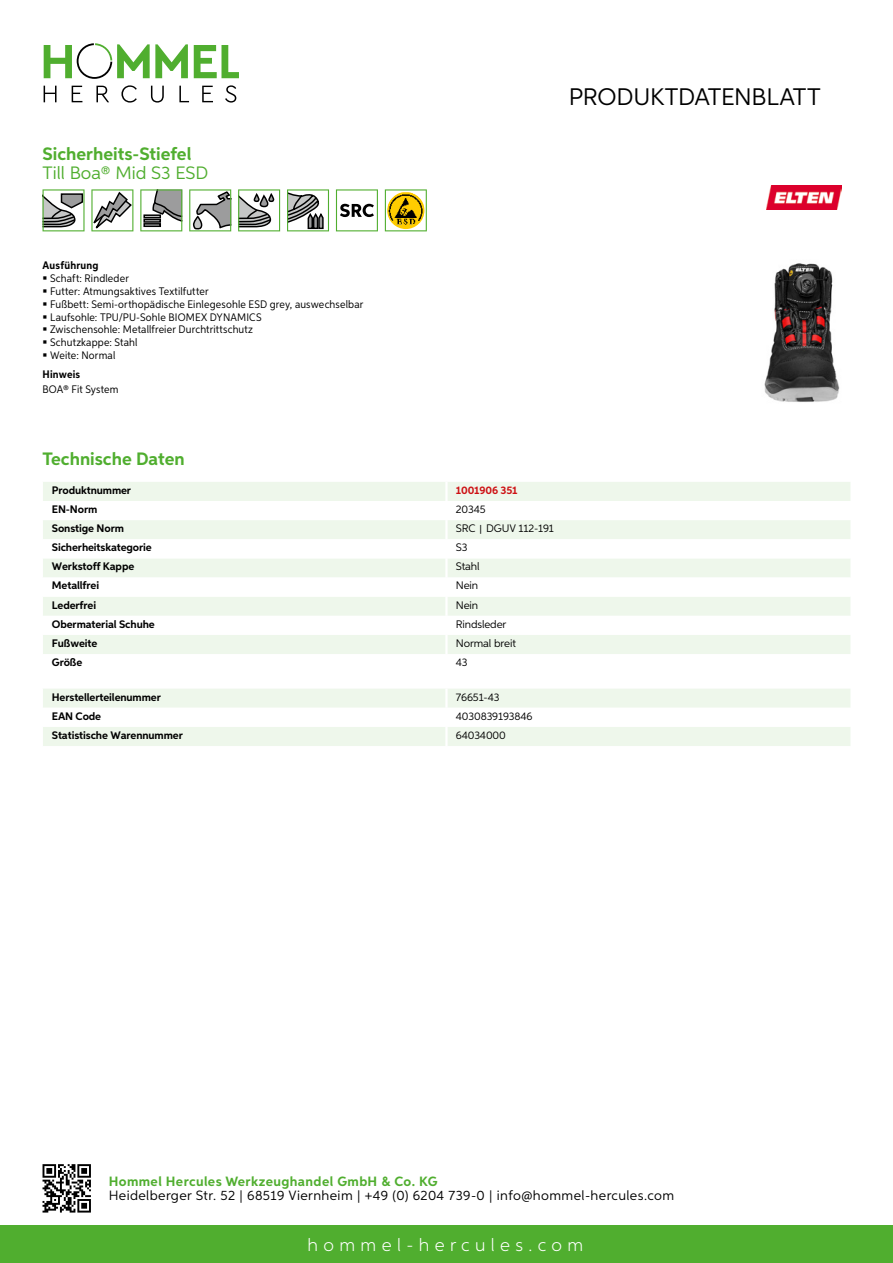
<style>
.page{position:relative;width:893px;height:1263px;background:#fff}
.page>*{position:absolute;margin:0;border:0;box-sizing:border-box;transform-origin:0 0}
.t1{font:24px "Aspira";letter-spacing:-.01em;color:#000}
.t2{font:700 18px "Aspira";color:#50ae2f}
.t3{font:300 18px "Aspira";letter-spacing:.3em;color:#fff}
.t4{font:18px "Aspira";color:#50ae2f}
.t5{font:13.5px "Aspira";letter-spacing:.03em;color:#000}
.t6{font:700 13.5px "Aspira";letter-spacing:.03em;color:#50ae2f}
.t7{font:10.95px/12.8px "Aspira Nar";letter-spacing:.015em;color:#000}
.t8{font:700 10.95px "Aspira";letter-spacing:-.01em;color:#000}
.t9{font:10.95px "Aspira";letter-spacing:-.01em;color:#000}
.t10{font:700 10.95px "Aspira Nar";letter-spacing:.02em;color:#000}
.t11{font:700 10.95px "Aspira";letter-spacing:-.01em;color:#cd1013}
.s1{font-family:"Wuerth Global";font-size:10.5px}
</style>
<div class="page">
<div style="left:0;top:1226px;width:893px;height:37px;background:#50ae2f"></div>
<svg style="left:43px;top:1164px;width:48px;height:48px"></svg>
<svg style="left:194px;top:45px;width:45px;height:33px"></svg>
<svg style="left:44px;top:43px;width:144px;height:36px"></svg>
<svg style="left:44px;top:86px;width:13px;height:16px"></svg>
<svg style="left:72px;top:86px;width:10px;height:16px"></svg>
<svg style="left:96px;top:86px;width:13px;height:16px"></svg>
<svg style="left:121px;top:85px;width:16px;height:18px"></svg>
<svg style="left:151px;top:86px;width:13px;height:17px"></svg>
<svg style="left:179px;top:86px;width:10px;height:16px"></svg>
<svg style="left:202px;top:86px;width:11px;height:16px"></svg>
<svg style="left:225px;top:85px;width:11px;height:18px"></svg>
<div style="left:43px;top:482px;width:807px;height:19px;background:#eef7eb"></div>
<svg style="left:43px;top:520px;width:807px;height:134px;fill:#eef7eb"></svg>
<hr style="left:445px;top:482px;width:3px;height:19px;background:#fff">
<hr style="left:445px;top:520px;width:3px;height:19px;background:#fff">
<hr style="left:445px;top:539px;width:3px;height:19px;background:#fff">
<hr style="left:445px;top:558px;width:3px;height:19px;background:#fff">
<hr style="left:445px;top:577px;width:3px;height:20px;background:#fff">
<hr style="left:445px;top:597px;width:3px;height:19px;background:#fff">
<hr style="left:445px;top:616px;width:3px;height:19px;background:#fff">
<hr style="left:445px;top:635px;width:3px;height:19px;background:#fff">
<svg style="left:43px;top:689px;width:807px;height:57px"></svg>
<hr style="left:445px;top:727px;width:3px;height:19px;background:#fff">
<svg style="left:43px;top:189px;width:90px;height:42px"></svg>
<svg style="left:140px;top:189px;width:42px;height:42px"></svg>
<svg style="left:189px;top:189px;width:42px;height:42px"></svg>
<svg style="left:238px;top:189px;width:42px;height:42px"></svg>
<svg style="left:287px;top:189px;width:42px;height:42px"></svg>
<svg style="left:336px;top:189px;width:42px;height:42px"></svg>
<svg style="left:385px;top:189px;width:42px;height:42px"></svg>
<img style="left:764px;top:263px;width:76px;height:139px">
<img style="left:766px;top:185px;width:76px;height:24px">
<h2 class="t2" style="left:43px;top:142px;width:150px">Sicherheits-Stiefel</h2>
<h2 class="t4" style="left:43px;top:162px;width:165px">Till Boa® Mid S3 ESD</h2>
<h1 class="t1" style="left:569px;top:82px;width:253px">Produktdatenblatt</h1>
<p class="t10" style="left:43px;top:259px;width:58px">Ausführung</p>
<p class="t7" style="left:50px;top:272px;width:315px">Schaft: Rindleder<br>Futter: Atmungsaktives Textilfutter<br>Fußbett: Semi-orthopädische Einlegesohle ESD grey, auswechselbar Laufsohle: TPU/PU-Sohle BIOMEX DYNAMICS<br>Zwischensohle: Metallfreier Durchtrittschutz<br>Schutzkappe: Stahl<br>Weite: Normal</p>
<p class="t10" style="left:43px;top:367px;width:39px">Hinweis</p>
<p class="t7" style="left:43px;top:383px;width:77px">BOA® Fit System</p>
<h2 class="t2" style="left:43px;top:448px;width:144px">Technische Daten</h2>
<p class="t8" style="left:52px;top:483px;width:81px">Produktnummer</p>
<p class="t11" style="left:456px;top:483px;width:63px">1001906 351</p>
<p class="t8" style="left:52px;top:502px;width:47px">EN-Norm</p>
<p class="t9" style="left:456px;top:502px;width:31px">20345</p>
<p class="t8" style="left:52px;top:521px;width:74px">Sonstige Norm</p>
<p class="t9" style="left:456px;top:522px;width:100px">SRC <span class="s1">|</span> DGUV 112-191</p>
<p class="t8" style="left:52px;top:541px;width:101px">Sicherheitskategorie</p>
<p class="t9" style="left:456px;top:541px;width:13px">S3</p>
<p class="t8" style="left:52px;top:560px;width:84px">Werkstoff Kappe</p>
<p class="t9" style="left:456px;top:560px;width:25px">Stahl</p>
<p class="t8" style="left:52px;top:579px;width:49px">Metallfrei</p>
<p class="t9" style="left:456px;top:579px;width:24px">Nein</p>
<p class="t8" style="left:52px;top:598px;width:46px">Lederfrei</p>
<p class="t9" style="left:456px;top:598px;width:24px">Nein</p>
<p class="t8" style="left:52px;top:617px;width:104px">Obermaterial Schuhe</p>
<p class="t9" style="left:456px;top:617px;width:52px">Rindsleder</p>
<p class="t8" style="left:52px;top:636px;width:47px">Fußweite</p>
<p class="t9" style="left:456px;top:636px;width:62px">N ormal breit</p>
<p class="t8" style="left:52px;top:655px;width:32px">Größe</p>
<p class="t9" style="left:456px;top:655px;width:13px">43</p>
<p class="t8" style="left:52px;top:690px;width:111px">Herstellerteilenummer</p>
<p class="t9" style="left:456px;top:690px;width:45px">76651-43</p>
<p class="t8" style="left:52px;top:709px;width:51px">EAN Code</p>
<p class="t9" style="left:456px;top:709px;width:78px">4030839193846</p>
<p class="t8" style="left:52px;top:728px;width:132px">Statistische Warennummer</p>
<p class="t9" style="left:456px;top:728px;width:52px">64034000</p>
<p class="t6" style="left:109px;top:1172px;width:330px">Hommel Hercules Werkzeughandel GmbH &amp; Co. KG</p>
<p class="t5" style="left:109px;top:1187px;width:567px">Heidelberger Str. 52 | 68519 Viernheim | +49 (0) 6204 739-0 | info@hommel-hercules.com</p>
<h2 class="t3" style="left:307px;top:1234px;width:277px">hommel-hercules.com</h2>
</div>
